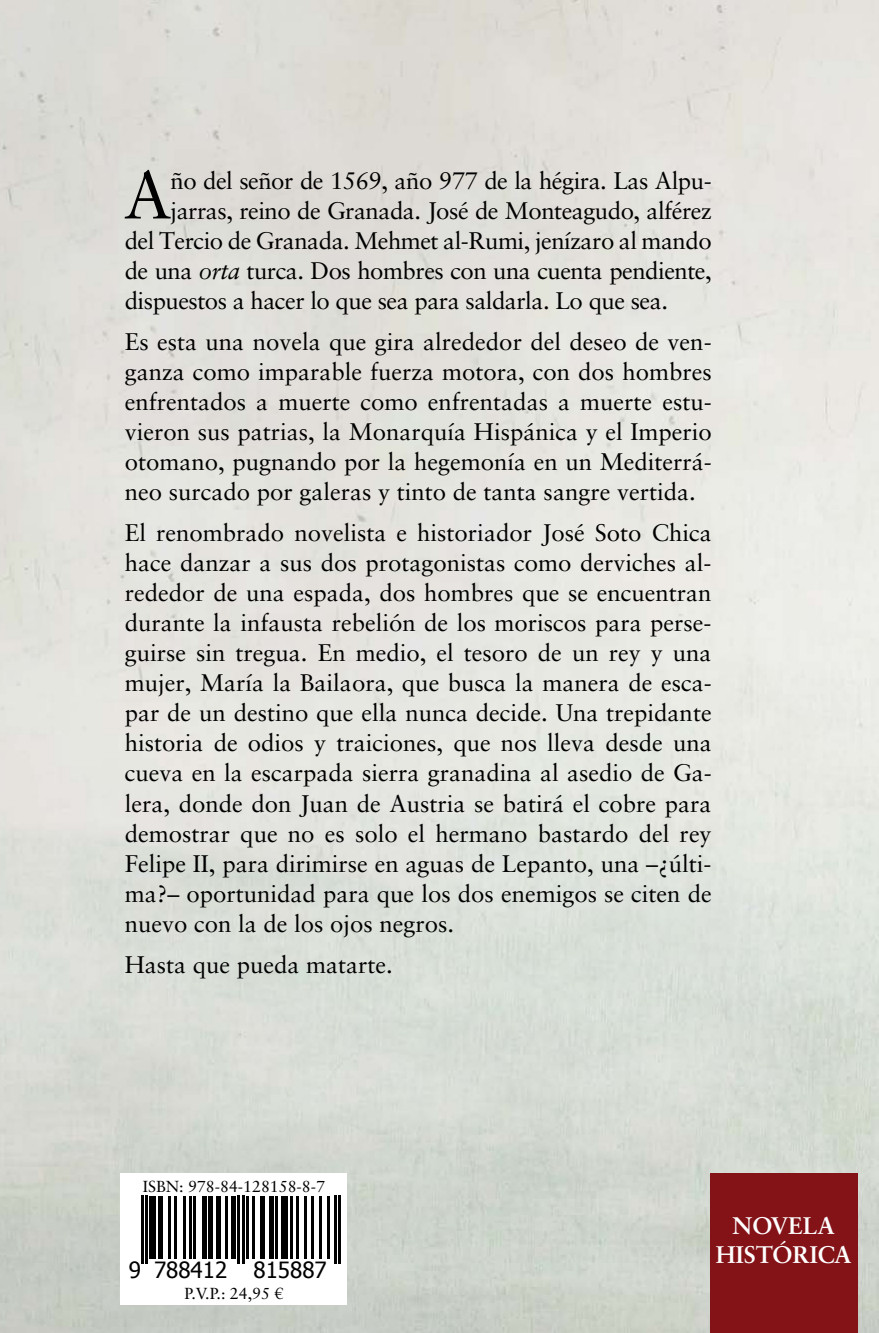
<style>
.page{position:relative;width:879px;height:1333px;background:#fff}
.page>*{position:absolute;margin:0;border:0;box-sizing:border-box;transform-origin:0 0}
.t1{font:67px "Sabon LT Std";color:#000}
.t2{font:24px/30px "Sabon LT Std";letter-spacing:-.02em;color:#000;text-align:justify}
.t3{font:24px "Sabon LT Std";color:#000}
.t4{font:700 24px/28.8px "Sabon LT Std";color:#fff;text-align:center}
.t5{font:22.4px "Tahoma";color:#000}
.t6{font:16px "Sabon LT Std";color:#000}
.s1{font-style:italic}
</style>
<div class="page">
<img style="left:0;top:0;width:879px;height:1332px">
<div style="left:120px;top:1173px;width:227px;height:131px;background:#fff"></div>
<hr style="left:141px;top:1195px;width:2px;height:68px;background:#000">
<hr style="left:146px;top:1195px;width:2px;height:68px;background:#000">
<div style="left:150px;top:1195px;width:6px;height:63px;background:#000"></div>
<hr style="left:158px;top:1195px;width:4px;height:63px;background:#000">
<hr style="left:169px;top:1195px;width:2px;height:63px;background:#000">
<hr style="left:175px;top:1195px;width:2px;height:63px;background:#000">
<hr style="left:183px;top:1195px;width:2px;height:63px;background:#000">
<hr style="left:190px;top:1195px;width:2px;height:63px;background:#000">
<hr style="left:194px;top:1195px;width:2px;height:63px;background:#000">
<hr style="left:202px;top:1195px;width:4px;height:63px;background:#000">
<div style="left:208px;top:1195px;width:5px;height:63px;background:#000"></div>
<hr style="left:217px;top:1195px;width:4px;height:63px;background:#000">
<hr style="left:225px;top:1195px;width:2px;height:63px;background:#000">
<div style="left:231px;top:1195px;width:5px;height:63px;background:#000"></div>
<hr style="left:238px;top:1195px;width:2px;height:68px;background:#000">
<hr style="left:242px;top:1195px;width:2px;height:68px;background:#000">
<hr style="left:246px;top:1195px;width:2px;height:63px;background:#000">
<hr style="left:252px;top:1195px;width:2px;height:63px;background:#000">
<hr style="left:261px;top:1195px;width:4px;height:63px;background:#000">
<hr style="left:269px;top:1195px;width:4px;height:63px;background:#000">
<hr style="left:275px;top:1195px;width:2px;height:63px;background:#000">
<div style="left:282px;top:1195px;width:6px;height:63px;background:#000"></div>
<hr style="left:290px;top:1195px;width:2px;height:63px;background:#000">
<hr style="left:296px;top:1195px;width:2px;height:63px;background:#000">
<hr style="left:305px;top:1195px;width:2px;height:63px;background:#000">
<hr style="left:311px;top:1195px;width:2px;height:63px;background:#000">
<hr style="left:319px;top:1195px;width:2px;height:63px;background:#000">
<hr style="left:328px;top:1195px;width:2px;height:63px;background:#000">
<hr style="left:334px;top:1195px;width:2px;height:68px;background:#000">
<hr style="left:338px;top:1195px;width:2px;height:68px;background:#000">
<div style="left:710px;top:1173px;width:147px;height:159px;background:#841318"></div>
<h1 class="t1" style="left:124px;top:155px;width:50px">A</h1>
<p class="t2" style="left:170px;top:165px;width:543px">ño del señor de 1569, año 977 de la hégira. Las Alpu-</p>
<p class="t2" style="left:170px;top:195px;width:543px">jarras, reino de Granada. José de Monteagudo, alférez</p>
<p class="t2" style="left:125px;top:225px;width:588px">del Tercio de Granada. Mehmet al-Rumi, jenízaro al mando</p>
<p class="t2" style="left:125px;top:255px;width:588px">de una <span class="s1">orta</span> turca. Dos hombres con una cuenta pendiente,</p>
<p class="t2" style="left:125px;top:285px;width:545px">dispuestos a hacer lo que sea para saldarla. Lo que sea.</p>
<p class="t2" style="left:125px;top:326px;width:588px">Es esta una novela que gira alrededor del deseo de ven&shy;ganza como imparable fuerza motora, con dos hombres enfrentados a muerte como enfrentadas a muerte estu&shy;vieron sus patrias, la Monarquía Hispánica y el Imperio otomano, pugnando por la hegemonía en un Mediterrá&shy;neo surcado por galeras y tinto de tanta sangre vertida.</p>
<p class="t2" style="left:125px;top:517px;width:588px">El renombrado novelista e historiador José Soto Chica hace danzar a sus dos protagonistas como derviches al&shy;rededor de una espada, dos hombres que se encuentran durante la infausta rebelión de los moriscos para perse&shy;guirse sin tregua. En medio, el tesoro de un rey y una mujer, María la Bailaora, que busca la manera de esca&shy;par de un destino que ella nunca decide. Una trepidante historia de odios y traiciones, que nos lleva desde una cueva en la escarpada sierra granadina al asedio de Ga&shy;lera, donde don Juan de Austria se batirá el cobre para demostrar que no es solo el hermano bastardo del rey Felipe II, para dirimirse en aguas de Lepanto, una –¿últi&shy;ma?– oportunidad para que los dos enemigos se citen de nuevo con la de los ojos negros.</p>
<p class="t3" style="left:125px;top:950px;width:270px">Hasta que pueda matarte.</p>
<p class="t6" style="left:143px;top:1176px;width:184px">ISBN: 978-84-128158-8-7</p>
<p class="t5" style="left:129px;top:1254px;width:199px">9 788412 815887</p>
<p class="t6" style="left:184px;top:1284px;width:100px">P.V.P.: 24,95 €</p>
<p class="t4" style="left:716px;top:1210px;width:137px">NOVELA<br>HISTÓRICA</p>
</div>
